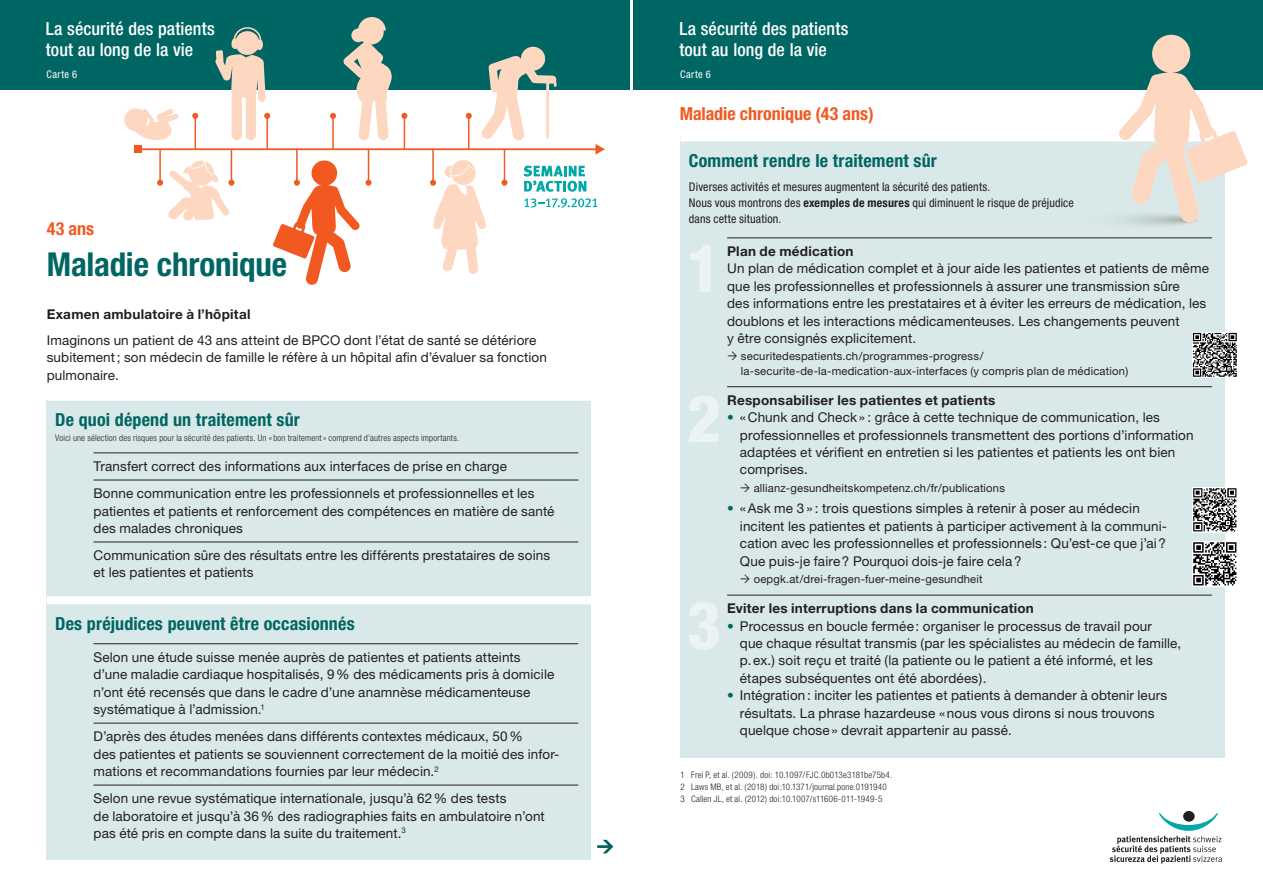
<style>
.page{position:relative;width:1263px;height:893px;background:#fff}
.page>*{position:absolute;margin:0;border:0;box-sizing:border-box;transform-origin:0 0}
.t1{font:700 condensed 33px "Helvetica Neue";letter-spacing:-.005em;color:#006663}
.t2{font:700 condensed 18px "Helvetica Neue";letter-spacing:.01em;color:#006663}
.t3{font:500 condensed 18px/21px "Helvetica Neue";letter-spacing:.005em;color:#fff}
.t4{font:700 condensed 18px "Helvetica Neue";color:#f15921}
.t5{font:13.5px/17.4px "Helvetica Neue";letter-spacing:.01em;color:#231f20}
.t6{font:700 13.5px "Helvetica Neue";letter-spacing:.02em;color:#231f20}
.t7{font:condensed 12px/15.8px "Helvetica Neue";letter-spacing:.015em;color:#231f20}
.t8{font:11.25px/14.2px "Helvetica Neue";letter-spacing:.015em;color:#231f20}
.t9{font:condensed 10.5px "Helvetica Neue";letter-spacing:.045em;color:#fff}
.t10{font:300 condensed 9px/12px "Helvetica Neue";letter-spacing:.02em;color:#231f20}
.s1{font-weight:700}
.s2{color:#006663}
</style>
<div class="page">
<div style="left:0;top:0;width:629px;height:89px;background:#006663"></div>
<div style="left:634px;top:0;width:629px;height:89px;background:#006663"></div>
<svg style="left:1110px;top:813px;width:112px;height:51px"></svg>
<div style="left:1183px;top:811px;width:12px;height:11px;background:#231f20;border-radius:50%"></div>
<hr style="left:194px;top:116px;width:2px;height:33px;background:#f15921">
<svg style="left:192px;top:113px;width:6px;height:6px"></svg>
<hr style="left:159px;top:149px;width:2px;height:34px;background:#f15921">
<hr style="left:231px;top:149px;width:1px;height:34px;background:#f15921">
<hr style="left:296px;top:149px;width:2px;height:34px;background:#f15921">
<hr style="left:368px;top:149px;width:1px;height:34px;background:#f15921">
<hr style="left:432px;top:149px;width:2px;height:34px;background:#f15921">
<hr style="left:504px;top:149px;width:1px;height:34px;background:#f15921">
<svg style="left:501px;top:180px;width:6px;height:6px"></svg>
<hr style="left:266px;top:116px;width:2px;height:33px;background:#f15921">
<hr style="left:332px;top:116px;width:2px;height:33px;background:#f15921">
<svg style="left:330px;top:113px;width:6px;height:6px"></svg>
<hr style="left:404px;top:116px;width:1px;height:33px;background:#f15921">
<svg style="left:401px;top:113px;width:6px;height:6px"></svg>
<hr style="left:468px;top:116px;width:1px;height:33px;background:#f15921">
<svg style="left:466px;top:113px;width:6px;height:6px"></svg>
<svg style="left:344px;top:17px;width:48px;height:123px"></svg>
<svg style="left:481px;top:46px;width:76px;height:95px"></svg>
<svg style="left:215px;top:27px;width:55px;height:113px"></svg>
<svg style="left:430px;top:159px;width:56px;height:115px"></svg>
<div style="left:134px;top:146px;width:7px;height:7px;background:#f15921"></div>
<svg style="left:157px;top:159px;width:77px;height:62px"></svg>
<hr style="left:137px;top:148px;width:460px;height:2px;background:#f15921">
<svg style="left:595px;top:144px;width:10px;height:11px"></svg>
<svg style="left:524px;top:166px;width:62px;height:26px"></svg>
<svg style="left:524px;top:198px;width:73px;height:10px"></svg>
<svg style="left:273px;top:160px;width:98px;height:125px"></svg>
<svg style="left:124px;top:108px;width:55px;height:33px"></svg>
<div style="left:680px;top:136px;width:545px;height:622px;background:#d9e8e8"></div>
<div style="left:47px;top:400px;width:544px;height:460px;background:#d9e8e8"></div>
<div style="left:47px;top:393px;width:548px;height:8px;background:#fff"></div>
<hr style="left:94px;top:453px;width:484px;height:1px;background:#231f20">
<hr style="left:94px;top:480px;width:484px;height:1px;background:#231f20">
<hr style="left:94px;top:542px;width:484px;height:1px;background:#231f20">
<div style="left:47px;top:596px;width:548px;height:8px;background:#fff"></div>
<hr style="left:94px;top:643px;width:484px;height:1px;background:#231f20">
<hr style="left:94px;top:723px;width:484px;height:1px;background:#231f20">
<hr style="left:94px;top:785px;width:484px;height:1px;background:#231f20">
<svg style="left:597px;top:840px;width:16px;height:13px"></svg>
<div style="left:680px;top:133px;width:549px;height:9px;background:#fff"></div>
<hr style="left:727px;top:238px;width:485px;height:1px;background:#231f20">
<hr style="left:727px;top:386px;width:485px;height:1px;background:#231f20">
<hr style="left:727px;top:595px;width:485px;height:1px;background:#231f20">
<svg style="left:691px;top:245px;width:20px;height:47px"></svg>
<svg style="left:689px;top:396px;width:30px;height:46px"></svg>
<svg style="left:689px;top:602px;width:30px;height:48px"></svg>
<img style="left:1192px;top:488px;width:45px;height:45px">
<img style="left:1192px;top:541px;width:45px;height:45px">
<img style="left:1192px;top:333px;width:45px;height:45px">
<svg style="left:1118px;top:34px;width:130px;height:189px"></svg>
<h2 class="t3" style="left:46px;top:18px;width:171px">La sécurité des patients tout au long de la vie</h2>
<h2 class="t3" style="left:679px;top:18px;width:171px">La sécurité des patients tout au long de la vie</h2>
<p class="t9" style="left:47px;top:68px;width:32px">Carte 6</p>
<p class="t9" style="left:680px;top:68px;width:32px">Carte 6</p>
<p class="t9" style="left:706px;top:68px;width:7px">1</p>
<h2 class="t4" style="left:47px;top:218px;width:49px">43 ans</h2>
<h1 class="t1" style="left:47px;top:244px;width:242px">Maladie chronique</h1>
<p class="t6" style="left:47px;top:306px;width:205px">Examen ambulatoire à l’hôpital</p>
<p class="t5" style="left:47px;top:331px;width:502px">Imaginons un patient de 43 ans atteint de BPCO dont l’état de santé se détériore subitement; son médecin de famille le réfère à un hôpital afin d’évaluer sa fonction pulmonaire.</p>
<h2 class="t2" style="left:55px;top:409px;width:246px">De quoi dépend un traitement sûr</h2>
<p class="t10" style="left:55px;top:432px;width:405px">Voici une sélection des risques pour la sécurité des patients. Un « bon traitement» comprend d’autres aspects importants.</p>
<p class="t5" style="left:94px;top:452px;width:442px;line-height:27.2px">Transfert correct des informations aux interfaces de prise en charge<br>Bonne communication entre les professionnels et professionnelles et les</p>
<p class="t5" style="left:94px;top:502px;width:462px">patientes et patients et renforcement des compétences en matière de santé des malades chroniques</p>
<p class="t5" style="left:94px;top:546px;width:458px">Communication sûre des résultats entre les différents prestataires de soins et les patientes et patients</p>
<h2 class="t2" style="left:55px;top:612px;width:301px">Des préjudices peuvent être occasionnés</h2>
<p class="t5" style="left:94px;top:648px;width:462px">Selon une étude suisse menée auprès de patientes et patients atteints d’une maladie cardiaque hospitalisés, 9% des médicaments pris à domicile n’ont été recensés que dans le cadre d’une anamnèse médicamenteuse systématique à l’admission.<sup>1</sup></p>
<p class="t5" style="left:94px;top:727px;width:467px">D’après des études menées dans différents contextes médicaux, 50%<br>des patientes et patients se souviennent correctement de la moitié des infor&shy;mations et recommandations fournies par leur médecin.<sup>2</sup></p>
<p class="t5" style="left:94px;top:789px;width:453px">Selon une revue systématique internationale, jusqu’à 62% des tests<br>de laboratoire et jusqu’à 36% des radiographies faits en ambulatoire n’ont pas été pris en compte dans la suite du traitement.<sup>3</sup></p>
<h2 class="t4" style="left:680px;top:103px;width:196px">Maladie chronique (43 ans)</h2>
<h2 class="t2" style="left:689px;top:150px;width:249px">Comment rendre le traitement sûr</h2>
<p class="t7" style="left:689px;top:179px;width:386px">Diverses activités et mesures augmentent la sécurité des patients.<br>Nous vous montrons des <span class="s1">exemples de mesures</span> qui diminuent le risque de préjudice dans cette situation.</p>
<p class="t6" style="left:727px;top:243px;width:128px">Plan de médication</p>
<p class="t5" style="left:727px;top:260px;width:483px">Un plan de médication complet et à jour aide les patientes et patients de même que les professionnelles et professionnels à assurer une transmission sûre<br>des informations entre les prestataires et à éviter les erreurs de médication, les doublons et les interactions médicamenteuses. Les changements peuvent<br>y être consignés explicitement.</p>
<p class="t8" style="left:741px;top:349px;width:389px">securitedespatients.ch/programmes-progress/ la-securite-de-la-medication-aux-interfaces (y compris plan de médication)</p>
<p class="t6" style="left:727px;top:392px;width:270px">Responsabiliser les patientes et patients</p>
<p class="t5" style="left:740px;top:408px;width:455px;text-indent:-13px"><span class="s2">•</span> «Chunk and Check » : grâce à cette technique de communication, les professionnelles et professionnels transmettent des portions d’information adaptées et vérifient en entretien si les patientes et patients les ont bien comprises.</p>
<p class="t8" style="left:754px;top:480px;width:253px">allianz-gesundheitskompetenz.ch/fr/publications</p>
<p class="t5" style="left:740px;top:500px;width:429px;text-indent:-13px"><span class="s2">•</span> «Ask me 3 » : trois questions simples à retenir à poser au médecin incitent les patientes et patients à participer activement à la communi&shy;cation avec les professionnelles et professionnels : Qu’est-ce que j’ai?<br>Que puis-je faire? Pourquoi dois-je faire cela?</p>
<p class="t8" style="left:754px;top:572px;width:231px">oepgk.at/drei-fragen-fuer-meine-gesundheit</p>
<p class="t6" style="left:727px;top:600px;width:308px">Eviter les interruptions dans la communication</p>
<p class="t5" style="left:740px;top:617px;width:443px;text-indent:-13px"><span class="s2">•</span> Processus en boucle fermée: organiser le processus de travail pour<br>que chaque résultat transmis (par les spécialistes au médecin de famille, p.ex.) soit reçu et traité (la patiente ou le patient a été informé, et les étapes subséquentes ont été abordées).</p>
<p class="t5" style="left:740px;top:686px;width:429px;text-indent:-13px"><span class="s2">•</span> Intégration: inciter les patientes et patients à demander à obtenir leurs résultats. La phrase hazardeuse «nous vous dirons si nous trouvons quelque chose» devrait appartenir au passé.</p>
<p class="t10" style="left:680px;top:769px;width:213px">1 Frei P, et al. (2009). doi: 10.1097/FJC.0b013e3181be75b4.<br>2 Laws MB, et al. (2018) doi:10.1371/journal.pone.0191940<br>3 Callen JL, et al. (2012) doi:10.1007/s11606-011-1949-5</p>
</div>
